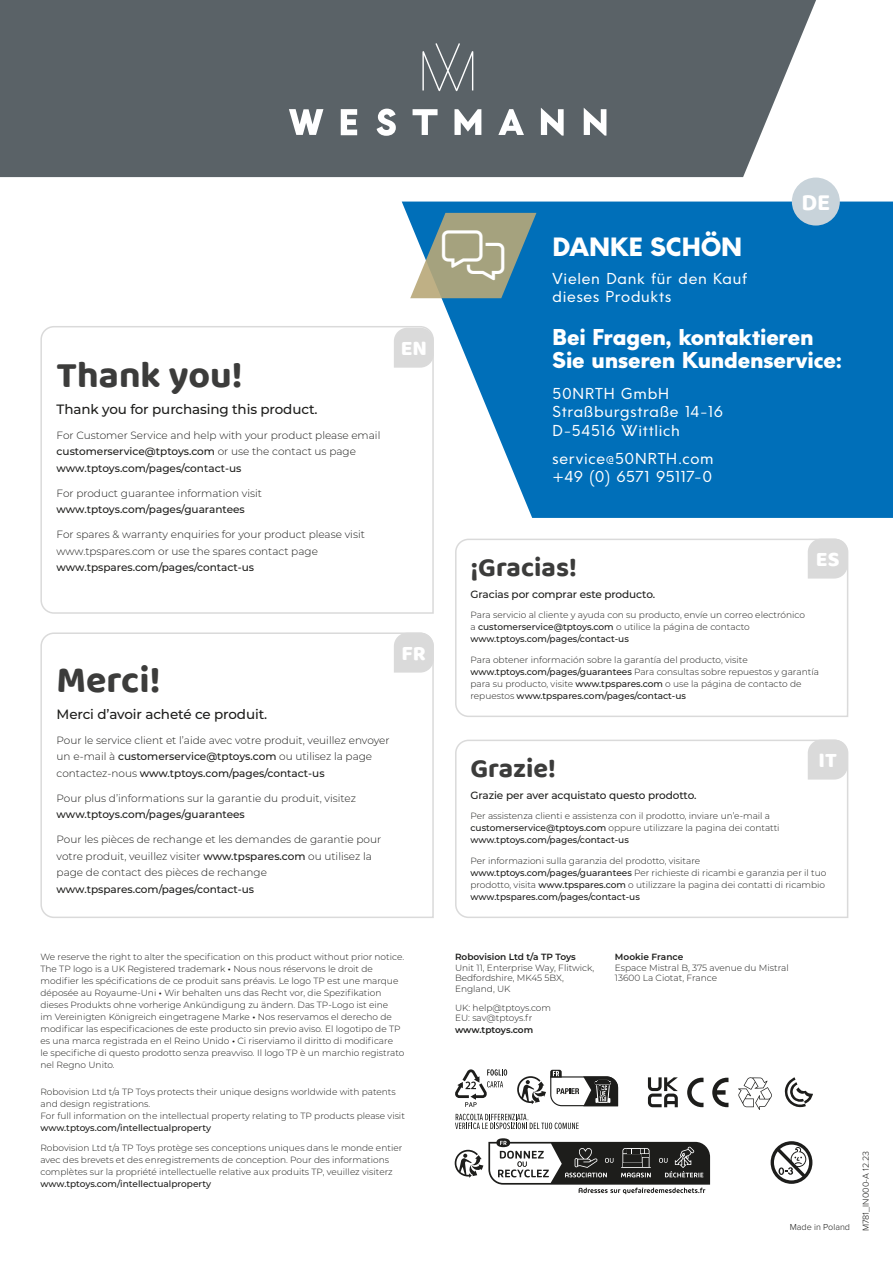
<style>
.page{position:relative;width:893px;height:1263px;background:#fff}
.page>*{position:absolute;margin:0;border:0;box-sizing:border-box;transform-origin:0 0}
.t1{font:700 37.5px "Baloo 2";color:#3c3c3b}
.t2{font:700 27px "Baloo 2";color:#3c3c3b}
.t3{font:900 24.6px "HK Explorer";letter-spacing:-.035em;color:#fff}
.t4{font:700 24px "Baloo 2";color:#fff}
.t5{font:900 21.3px/23px "HK Explorer";letter-spacing:-.04em;color:#fff}
.t6{font:800 21.3px "Baloo 2";color:#fff}
.t7{font:14.85px/18px "HK Explorer";color:#fff}
.t8{font:500 13.5px "Montserrat";letter-spacing:-.01em;color:#1d1d1b}
.t9{font:300 10.5px/16.5px "Montserrat";color:#1d1d1b}
.t10{font:500 10.5px "Montserrat";letter-spacing:-.005em;color:#1d1d1b}
.t11{font:300 9px/12px "Montserrat";color:#1d1d1b}
.t12{font:500 9px "Montserrat";color:#1d1d1b}
.t13{font:600 9px "Montserrat";color:#1d1d1b}
.t14{font:300 9px "Proxima Nova";color:#1d1d1b}
.s1{font-weight:500}
.s2{font-weight:600}
</style>
<div class="page">
<svg style="left:40px;top:632px;width:394px;height:286px"></svg>
<svg style="left:40px;top:326px;width:394px;height:288px"></svg>
<svg style="left:455px;top:538px;width:394px;height:179px"></svg>
<svg style="left:455px;top:739px;width:394px;height:179px"></svg>
<svg style="left:770px;top:1141px;width:43px;height:43px"></svg>
<svg style="left:738px;top:1077px;width:34px;height:33px"></svg>
<svg style="left:785px;top:1077px;width:28px;height:30px"></svg>
<svg style="left:648px;top:1077px;width:30px;height:30px"></svg>
<svg style="left:712px;top:1078px;width:16px;height:29px"></svg>
<svg style="left:687px;top:1078px;width:16px;height:29px"></svg>
<svg style="left:517px;top:1070px;width:101px;height:36px"></svg>
<svg style="left:455px;top:1069px;width:52px;height:38px"></svg>
<svg style="left:455px;top:1114px;width:124px;height:15px"></svg>
<svg style="left:455px;top:1138px;width:255px;height:56px"></svg>
<svg style="left:394px;top:328px;width:8px;height:40px"></svg>
<svg style="left:394px;top:633px;width:40px;height:40px;background:#dcdcdc"></svg>
<div style="left:808px;top:539px;width:40px;height:39px;background:#dadada"></div>
<div style="left:808px;top:740px;width:40px;height:39px;background:#dadada"></div>
<div style="left:0;top:0;width:816px;height:177px;background:#5a6267"></div>
<svg style="left:422px;top:43px;width:51px;height:48px;background:#71787c"></svg>
<svg style="left:289px;top:109px;width:34px;height:26px"></svg>
<svg style="left:454px;top:109px;width:27px;height:26px"></svg>
<svg style="left:541px;top:108px;width:23px;height:28px"></svg>
<svg style="left:584px;top:108px;width:22px;height:28px"></svg>
<svg style="left:377px;top:109px;width:19px;height:27px"></svg>
<svg style="left:341px;top:109px;width:16px;height:26px"></svg>
<svg style="left:413px;top:109px;width:25px;height:26px"></svg>
<svg style="left:498px;top:109px;width:26px;height:26px"></svg>
<svg style="left:402px;top:202px;width:491px;height:316px;background:#2282c2"></svg>
<div style="left:792px;top:178px;width:48px;height:48px;background:#c8d3da;border-radius:50%"></div>
<svg style="left:410px;top:213px;width:126px;height:85px;background:#889d93"></svg>
<h1 class="t1" style="left:57px;top:352px;width:188px">Thank you!</h1>
<h3 class="t8" style="left:57px;top:399px;width:263px">Thank you for purchasing this product.</h3>
<p class="t9" style="left:57px;top:426px;width:325px">For Customer Service and help with your product please email <span class="s1">customerservice@tptoys.com</span> or use the contact us page <span class="s1">www.tptoys.com/pages/contact-us</span></p>
<p class="t9" style="left:57px;top:484px;width:207px">For product guarantee information visit</p>
<p class="t10" style="left:57px;top:502px;width:190px">www.tptoys.com/pages/guarantees</p>
<p class="t9" style="left:57px;top:526px;width:310px">For spares &amp; warranty enquiries for your product please visit www.tpspares.com or use the spares contact page</p>
<p class="t10" style="left:57px;top:560px;width:199px">www.tpspares.com/pages/contact-us</p>
<h3 class="t6" style="left:401px;top:335px;width:28px">EN</h3>
<h1 class="t1" style="left:57px;top:657px;width:105px">Merci!</h1>
<h3 class="t8" style="left:57px;top:704px;width:212px">Merci d’avoir acheté ce produit.</h3>
<p class="t9" style="left:57px;top:731px;width:334px">Pour le service client et l’aide avec votre produit, veuillez envoyer un e-mail à <span class="s1">customerservice@tptoys.com</span> ou utilisez la page contactez-nous <span class="s1">www.tptoys.com/pages/contact-us</span></p>
<p class="t9" style="left:57px;top:789px;width:301px">Pour plus d’informations sur la garantie du produit, visitez</p>
<p class="t10" style="left:57px;top:807px;width:190px">www.tptoys.com/pages/guarantees</p>
<p class="t9" style="left:57px;top:831px;width:326px">Pour les pièces de rechange et les demandes de garantie pour votre produit, veuillez visiter <span class="s1">www.tpspares.com</span> ou utilisez la page de contact des pièces de rechange</p>
<p class="t10" style="left:57px;top:881px;width:199px">www.tpspares.com/pages/contact-us</p>
<h3 class="t6" style="left:402px;top:640px;width:26px">FR</h3>
<h3 class="t3" style="left:552px;top:230px;width:192px">DANKE SCHÖN</h3>
<h3 class="t7" style="left:552px;top:269px;width:197px">Vielen Dank für den Kauf dieses Produkts</h3>
<h3 class="t4" style="left:801px;top:187px;width:30px">DE</h3>
<h3 class="t5" style="left:552px;top:327px;width:292px">Bei Fragen, kontaktieren<br>Sie unseren Kundenservice:</h3>
<h3 class="t7" style="left:552px;top:385px;width:173px">50NRTH GmbH<br>Straßburgstraße 14-16<br>D-54516 Wittlich</h3>
<h3 class="t7" style="left:552px;top:450px;width:163px">service@50NRTH.com +49 (0) 6571 95117-0</h3>
<h3 class="t6" style="left:816px;top:546px;width:25px">ES</h3>
<h2 class="t2" style="left:470px;top:550px;width:108px">¡Gracias!</h2>
<p class="t10" style="left:470px;top:587px;width:186px">Gracias por comprar este producto.</p>
<p class="t11" style="left:470px;top:609px;width:336px">Para servicio al cliente y ayuda con su producto, envíe un correo electrónico a <span class="s1">customerservice@tptoys.com</span> o utilice la página de contacto <span class="s1">www.tptoys.com/pages/contact-us</span></p>
<p class="t11" style="left:470px;top:653px;width:350px">Para obtener información sobre la garantía del producto, visite <span class="s1">www.tptoys.com/pages/guarantees</span> Para consultas sobre repuestos y garantía para su producto, visite <span class="s1">www.tpspares.com</span> o use la página de contacto de repuestos <span class="s1">www.tpspares.com/pages/contact-us</span></p>
<h3 class="t6" style="left:818px;top:747px;width:20px">IT</h3>
<h2 class="t2" style="left:470px;top:751px;width:87px">Grazie!</h2>
<p class="t10" style="left:470px;top:787px;width:228px">Grazie per aver acquistato questo prodotto.</p>
<p class="t11" style="left:470px;top:810px;width:311px">Per assistenza clienti e assistenza con il prodotto, inviare un’e-mail a <span class="s1">customerservice@tptoys.com</span> oppure utilizzare la pagina dei contatti <span class="s1">www.tptoys.com/pages/contact-us</span></p>
<p class="t11" style="left:470px;top:854px;width:357px">Per informazioni sulla garanzia del prodotto, visitare <span class="s1">www.tptoys.com/pages/guarantees</span> Per richieste di ricambi e garanzia per il tuo prodotto, visita <span class="s1">www.tpspares.com</span> o utilizzare la pagina dei contatti di ricambio <span class="s1">www.tpspares.com/pages/contact-us</span></p>
<p class="t11" style="left:40px;top:951px;width:366px">We reserve the right to alter the specification on this product without prior notice.<br>The TP logo is a UK Registered trademark <span class="s2">•</span> Nous nous réservons le droit de modifier les spécifications de ce produit sans préavis. Le logo TP est une marque déposée au Royaume-Uni <span class="s2">•</span> Wir behalten uns das Recht vor, die Spezifikation dieses Produkts ohne vorherige Ankündigung zu ändern. Das TP-Logo ist eine<br>im Vereinigten Königreich eingetragene Marke <span class="s2">•</span> Nos reservamos el derecho de modificar las especificaciones de este producto sin previo aviso. El logotipo de TP es una marca registrada en el Reino Unido <span class="s2">•</span> Ci riserviamo il diritto di modificare<br>le specifiche di questo prodotto senza preavviso. Il logo TP è un marchio registrato nel Regno Unito.</p>
<p class="t13" style="left:455px;top:951px;width:122px">Robovision Ltd t/a TP Toys</p>
<p class="t11" style="left:455px;top:962px;width:141px;line-height:10.5px">Unit 11, Enterprise Way, Flitwick,<br>Bedfordshire, MK45 5BX,<br>England, UK</p>
<p class="t11" style="left:455px;top:1002px;width:98px;line-height:10.5px">UK: help@tptoys.com<br>EU: sav@tptoys.fr</p>
<p class="t13" style="left:455px;top:1024px;width:80px">www.tptoys.com</p>
<p class="t11" style="left:40px;top:1085px;width:366px">Robovision Ltd t/a TP Toys protects their unique designs worldwide with patents and design registrations.<br>For full information on the intellectual property relating to TP products please visit</p>
<p class="t12" style="left:40px;top:1121px;width:172px">www.tptoys.com/intellectualproperty</p>
<p class="t11" style="left:40px;top:1142px;width:363px">Robovision Ltd t/a TP Toys protège ses conceptions uniques dans le monde entier avec des brevets et des enregistrements de conception. Pour des informations complètes sur la propriété intellectuelle relative aux produits TP, veuillez visiterz</p>
<p class="t12" style="left:40px;top:1178px;width:172px">www.tptoys.com/intellectualproperty</p>
<p class="t13" style="left:615px;top:951px;width:70px">Mookie France</p>
<p class="t11" style="left:615px;top:962px;width:175px;line-height:10.5px">Espace Mistral B, 375 avenue du Mistral<br>13600 La Ciotat, France</p>
<p class="t14" style="left:790px;top:1220px;width:62px">Made in Poland</p>
<p class="t14" style="left:859px;top:1231px;width:82px;rotate:-90deg">M781_IN000-A 12.23</p>
</div>
